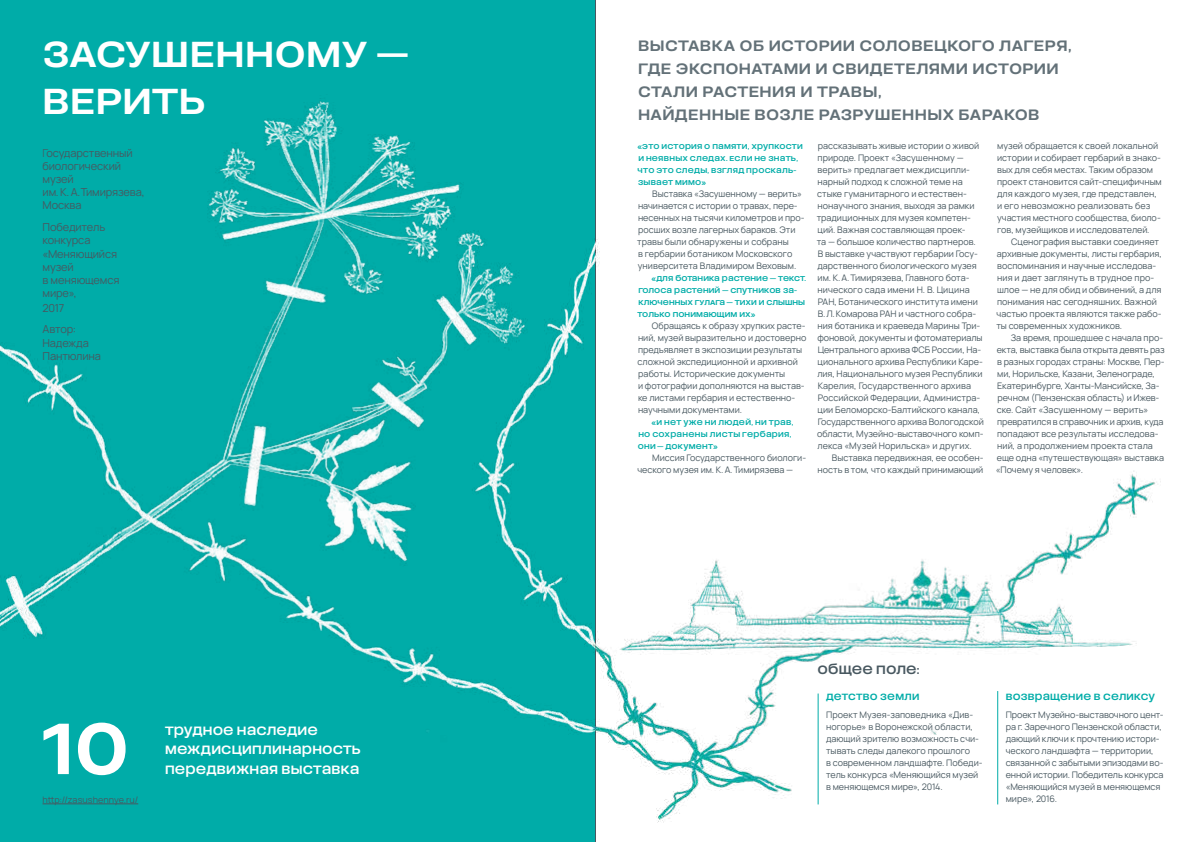
<style>
.page{position:relative;width:1191px;height:842px;background:#fff}
.page>*{position:absolute;margin:0;border:0;box-sizing:border-box;transform-origin:0 0}
.t1{font:72px "Easy Flex FP";color:#fff}
.t2{font:36px/47px "Easy Flex FP";letter-spacing:.01em;color:#fff}
.t3{font:15px/23px "Easy Flex FP";letter-spacing:.025em;color:#637178}
.t4{font:12px/19.7px "Easy Flex FP";letter-spacing:.015em;color:#fff}
.t5{font:12px "Easy Flex FP";letter-spacing:.005em;color:#485860}
.t6{font:11px/13.2px "Manrope";letter-spacing:-.01em;color:#485860}
.t7{font:9px/12px "Manrope";letter-spacing:-.005em;color:#485860}
.t8{font:9px "Easy Flex FP";letter-spacing:.02em;color:#00aca8}
.t9{font:7px/12px "Easy Flex FP";letter-spacing:.02em;color:#00aca8}
.t10{font:7px/12px "Easy Flex FP";letter-spacing:.04em;color:#00aca8}
.s1{font-weight:300}
</style>
<div class="page">
<hr style="left:595px;top:0;width:1px;height:842px;background:#485860">
<img style="left:0;top:0;width:1161px;height:839px">
<h2 class="t2" style="left:43px;top:28px;width:366px">ЗАСУШЕННОМУ —<br>ВЕРИТЬ</h2>
<p class="t6" style="left:43px;top:145px;width:104px"><span class="s1">Г</span>осударственный биологический музей им.К.А.Тимирязева,<br>Москва</p>
<p class="t6" style="left:43px;top:220px;width:78px">Победитель конкурса «Меняющийся музей<br>в меняющемся мире»,</p>
<p class="t6" style="left:43px;top:296px;width:35px;line-height:21.7px">2017<br>Автор:</p>
<p class="t6" style="left:43px;top:335px;width:60px">Надежда<br>Пантюлина</p>
<h1 class="t1" style="left:43px;top:697px;width:89px">10</h1>
<p class="t7" style="left:43px;top:793px;width:97px">http://zasushennye.ru/</p>
<h3 class="t4" style="left:165px;top:720px;width:197px">трудное наследие междисциплинарность передвижная выставка</h3>
<h3 class="t3" style="left:638px;top:33px;width:435px">ВЫСТАВКА ОБ ИСТОРИИ СОЛОВЕЦКОГО ЛАГЕРЯ, ГДЕ ЭКСПОНАТАМИ И СВИДЕТЕЛЯМИ ИСТОРИИ СТАЛИ РАСТЕНИЯ И ТРАВЫ,<br>НАЙДЕННЫЕ ВОЗЛЕ РАЗРУШЕННЫХ БАРАКОВ</h3>
<p class="t9" style="left:637px;top:140px;width:167px">«Это история о памяти, хрупкости и неявных следах. Если не знать, что это следы, взгляд проскаль&shy;зывает мимо»</p>
<p class="t7" style="left:637px;top:187px;width:169px;text-indent:15px">Выставка «Засушенному — верить» начинается с истории о травах, пере&shy;несенных на тысячи километров и про&shy;росших возле лагерных бараков. Эти травы были обнаружены и собраны<br>в гербарии ботаником Московского университета Владимиром Веховым.</p>
<p class="t9" style="left:637px;top:272px;width:170px;text-indent:14px">«Для ботаника растение — текст.<br>Голоса растений — спутников за&shy;ключенных ГУЛАГа — тихи и слышны только понимающим их»</p>
<p class="t7" style="left:637px;top:319px;width:170px;text-indent:14px">Обращаясь к образу хрупких расте&shy;ний, музей выразительно и достоверно предъявляет в экспозиции результаты сложной экспедиционной и архивной работы. Исторические документы<br>и фотографии дополняются на выстав&shy;ке листами гербария и естественно&shy;научными документами.</p>
<p class="t10" style="left:638px;top:416px;width:157px;text-indent:14px">«И нет уже ни людей, ни трав, но сохранены листы гербария, они — документ»</p>
<p class="t7" style="left:637px;top:451px;width:170px;text-indent:15px">Миссия Государственного биологи&shy;ческого музея им. К.А.Тимирязева —</p>
<p class="t7" style="left:816px;top:140px;width:169px">рассказывать живые истории о живой природе. Проект «Засушенному — верить» предлагает междисципли&shy;нарный подход к сложной теме на стыке гуманитарного и естествен&shy;нонаучного знания, выходя за рамки традиционных для музея компетен&shy;ций. Важная составляющая проек-<br>та — большое количество партнеров.<br>В выставке участвуют гербарии Госу&shy;дарственного биологического музея им. К.А.Тимирязева, Главного бота&shy;нического сада имени Н. В. Цицина РАН, Ботанического института имени В.Л.Комарова РАН и частного собра&shy;ния ботаника и краеведа Марины Три&shy;фоновой, документы и фотоматериалы Центрального архива ФСБ России, На&shy;ционального архива Республики Каре&shy;лия, Национального музея Республики Карелия, Государственного архива Российской Федерации, Администра&shy;ции Беломорско--Балтийского канала, Государственного архива Вологодской области, Музейно--выставочного комп&shy;лекса «Музей Норильска» и других.</p>
<p class="t7" style="left:817px;top:451px;width:167px;text-align:right">Выставка передвижная, ее особен&shy;ность в том, что каждый принимающий</p>
<p class="t7" style="left:997px;top:139px;width:166px">музей обращается к своей локальной истории и собирает гербарий в знако&shy;вых для себя местах. Таким образом проект становится сайт-специфичным для каждого музея, где представлен, и его невозможно реализовать без участия местного сообщества, биоло&shy;гов, музейщиков и исследователей.</p>
<p class="t7" style="left:996px;top:235px;width:167px;text-indent:15px">Сценография выставки соединяет архивные документы, листы гербария, воспоминания и научные исследова&shy;ния и дает заглянуть в трудное про&shy;шлое — не для обид и обвинений, а для понимания нас сегодняшних. Важной частью проекта являются также рабо&shy;ты современных художников.</p>
<p class="t7" style="left:995px;top:331px;width:170px;text-indent:15px">За время, прошедшее с начала про&shy;екта, выставка была открыта девять раз в разных городах страны: Москве, Пер&shy;ми, Норильске, Казани, Зеленограде, Екатеринбурге, Ханты-Мансийске, За&shy;речном (Пензенская область) и Ижев&shy;ске. Сайт «Засушенному — верить» превратился в справочник и архив, куда попадают все результаты исследова&shy;ний, а продолжением проекта стала еще одна «путешествующая» выставка «Почему я человек».</p>
<h3 class="t5" style="left:817px;top:661px;width:103px">Общее поле:</h3>
<p class="t8" style="left:826px;top:690px;width:95px">Детство Земли</p>
<p class="t7" style="left:826px;top:708px;width:158px">Проект Музея-заповедника «Див&shy;ногорье» в Воронежской области, дающий зрителю возможность счи&shy;тывать следы далекого прошлого<br>в современном ландшафте. Победи&shy;тель конкурса «Меняющийся музей в меняющемся мире», 2014.</p>
<p class="t8" style="left:1005px;top:690px;width:151px">Возвращение в Селиксу</p>
<p class="t7" style="left:1005px;top:708px;width:159px">Проект Музейно-выставочного цент&shy;ра г. Заречного Пензенской области, дающий ключи к прочтению истори&shy;ческого ландшафта — территории, связанной с забытыми эпизодами во&shy;енной истории. Победитель конкурса «Меняющийся музей в меняющемся мире», 2016.</p>
</div>
